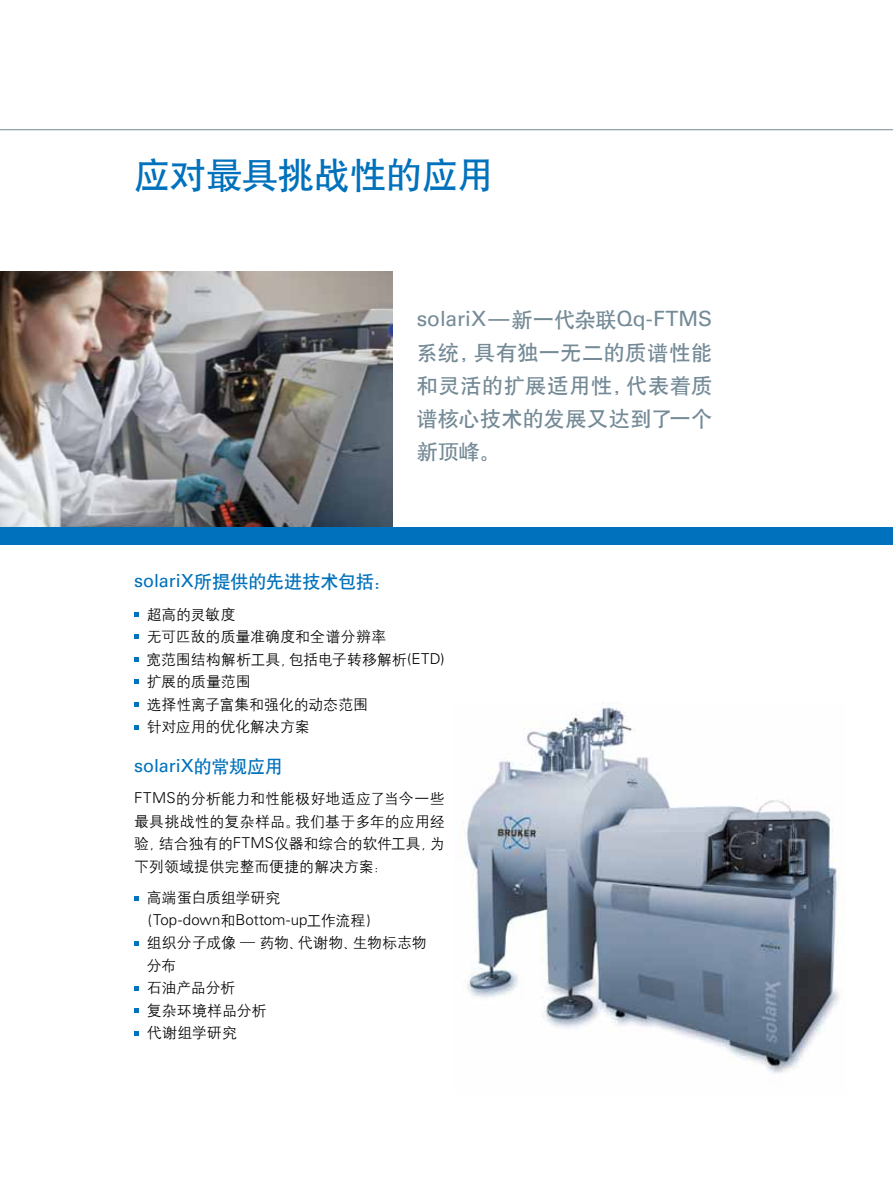
<style>
.page{position:relative;width:893px;height:1191px;background:#fff}
.page>*{position:absolute;margin:0;border:0;box-sizing:border-box;transform-origin:0 0}
.t1{font:36px "H Yb 1 gj";color:#0071bc}
.t2{font:21px/33px "H Yb 1 gj";letter-spacing:.025em;color:#748a96;text-align:justify}
.t3{font:21px "Univers LT Std";color:#748a96}
.t4{font:18px "H Yb 1 gj";color:#0071bc}
.t5{font:18px "Univers LT Std";letter-spacing:-.005em;color:#0071bc}
.t6{font:15px/22.5px "H Yg 2 gj";letter-spacing:-.01em;color:#000}
.t7{font:300 15px "Univers LT Std";letter-spacing:.005em;color:#000}
.s1{font-family:"H Yb 1 gj"}
.s2{font-family:"Univers LT Std"}
.s3{font-family:"Univers LT Std";font-weight:300}
.s4{font-family:"H Yg 2 gj";font-weight:400}
</style>
<div class="page">
<img style="left:464px;top:702px;width:379px;height:372px">
<hr style="left:0;top:129px;width:893px;height:1px;background:#748a96">
<img style="left:0;top:271px;width:392px;height:256px">
<div style="left:0;top:527px;width:893px;height:17px;background:#0071bc"></div>
<svg style="left:134px;top:612px;width:4px;height:4px"></svg>
<svg style="left:134px;top:635px;width:4px;height:4px"></svg>
<svg style="left:134px;top:657px;width:4px;height:4px"></svg>
<svg style="left:134px;top:680px;width:4px;height:4px"></svg>
<svg style="left:134px;top:702px;width:4px;height:4px"></svg>
<svg style="left:134px;top:725px;width:4px;height:4px"></svg>
<svg style="left:134px;top:896px;width:4px;height:4px"></svg>
<svg style="left:134px;top:941px;width:4px;height:4px"></svg>
<svg style="left:134px;top:986px;width:4px;height:4px"></svg>
<svg style="left:134px;top:1008px;width:4px;height:4px"></svg>
<svg style="left:134px;top:1031px;width:4px;height:4px"></svg>
<h1 class="t1" style="left:134px;top:157px;width:361px">应对最具挑战性的应用</h1>
<h2 class="t3" style="left:417px;top:306px;width:297px">solariX<span class="s1">—新一代杂联</span>Qq-FTMS</h2>
<h2 class="t2" style="left:417px;top:336px;width:297px">系统，具有独一无二的质谱性能和灵活的扩展适用性，代表着质谱核心技术的发展又达到了一个新顶峰。</h2>
<p class="t4" style="left:134px;top:573px;width:258px"><span class="s2">solariX</span>所提供的先进技术包括：</p>
<p class="t6" style="left:146px;top:603px;width:300px">超高的灵敏度<br>无可匹敌的质量准确度和全谱分辨率<br>宽范围结构解析工具，包括电子转移解析<span class="s3">(ETD)</span>扩展的质量范围<br>选择性离子富集和强化的动态范围<br>针对应用的优化解决方案</p>
<p class="t5" style="left:134px;top:754px;width:151px">solariX<span class="s1">的常规应用</span></p>
<p class="t6" style="left:134px;top:787px;width:312px;text-align:justify"><span class="s3">FTMS</span>的分析能力和性能极好地适应了当今一些最具挑战性的复杂样品。我们基于多年的应用经验，结合独有的<span class="s3">FTMS</span>仪器和综合的软件工具，为下列领域提供完整而便捷的解决方案：</p>
<p class="t6" style="left:147px;top:886px;width:135px">高端蛋白质组学研究</p>
<p class="t7" style="left:138px;top:910px;width:243px"><span class="s4">（</span>Top-down<span class="s4">和</span>Bottom-up<span class="s4">工作流程）</span></p>
<p class="t6" style="left:147px;top:931px;width:282px">组织分子成像 — 药物、代谢物、生物标志物分布<br>石油产品分析<br>复杂环境样品分析<br>代谢组学研究</p>
</div>
